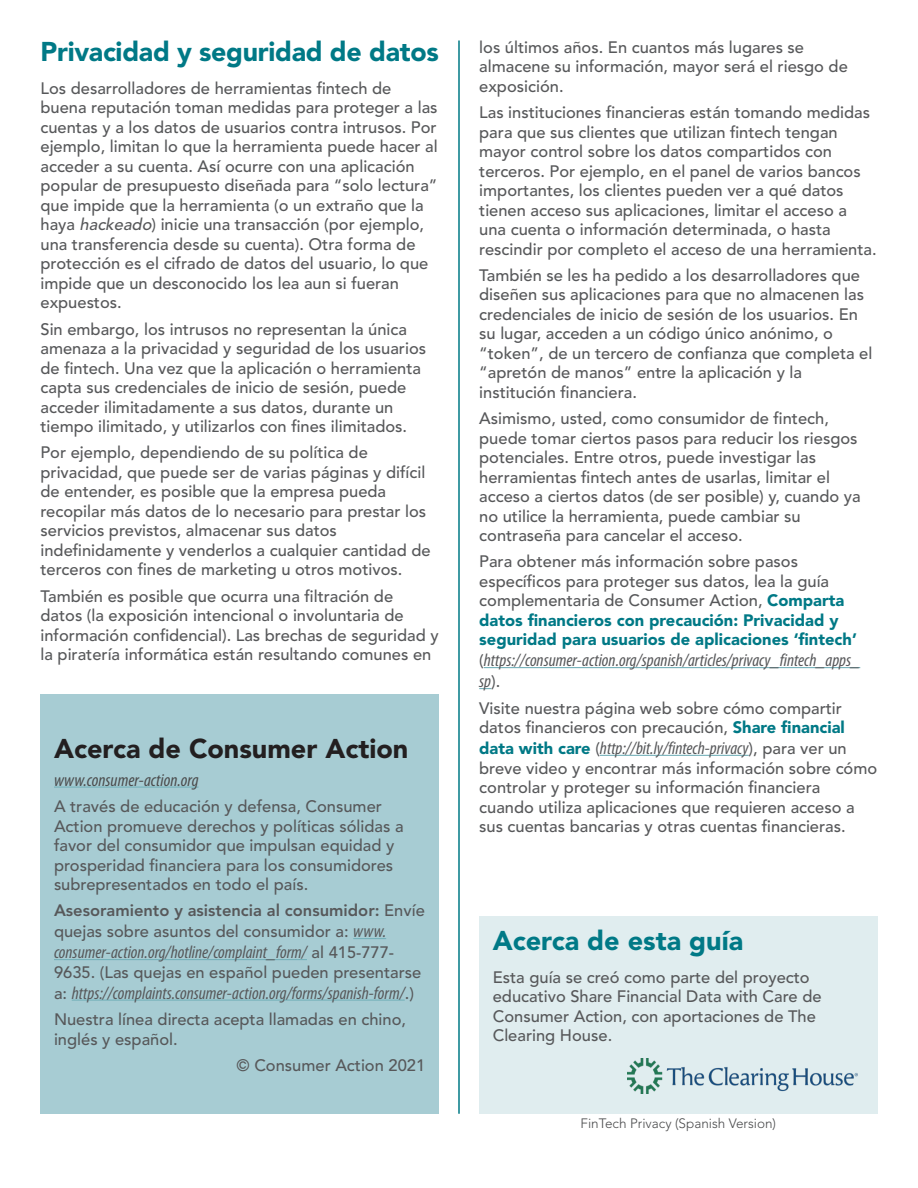
<style>
.page{position:relative;width:918px;height:1188px;background:#fff}
.page>*{position:absolute;margin:0;border:0;box-sizing:border-box;transform-origin:0 0}
.Subheads{font:900 27px "Avenir LT Std";letter-spacing:-.01em;color:#007986}
.Medium_Head{font:900 27px "Avenir LT Std";color:#231f20}
.Text{font:italic condensed 18px/21px "Myriad Pro";color:#57585a}
.t1{font:italic condensed 18px "Myriad Pro";color:#4b4c4d}
.Text-2{font:500 16.5px/19.5px "Avenir LT Std";color:#57585a}
.Body_text{font:300 13.5px "Avenir LT Std";color:#4b4c4d}
.s1{font-style:italic}
.s2{font-weight:800}
.s3{font-family:"Myriad Pro";font-weight:400;font-style:italic;font-stretch:condensed;font-size:18px}
.s4{font-family:"Avenir LT Std";font-weight:500;font-style:normal;font-stretch:normal;font-size:16.5px}
.s5{font-weight:900;color:#007986}
.s6{font-family:"Avenir LT Std";font-weight:900;font-style:normal;font-stretch:normal;font-size:16.5px;color:#007986}
</style>
<div class="page">
<div style="left:40px;top:694px;width:399px;height:420px;background:#a7ccd3"></div>
<hr style="left:54px;top:787px;width:145px;height:1px;background:#76b1ba">
<hr style="left:353px;top:938px;width:33px;height:1px;background:#76b1ba">
<hr style="left:54px;top:959px;width:253px;height:1px;background:#76b1ba">
<hr style="left:72px;top:1000px;width:333px;height:1px;background:#76b1ba">
<hr style="left:484px;top:667px;width:376px;height:1px;background:#76b1ba">
<svg style="left:479px;top:688px;width:12px;height:1px"></svg>
<hr style="left:600px;top:755px;width:149px;height:1px;background:#76b1ba">
<div style="left:479px;top:916px;width:399px;height:198px;background:#e0edef"></div>
<img style="left:627px;top:1058px;width:231px;height:35px">
<hr style="left:458px;top:40px;width:2px;height:1074px;background:#007986">
<p class="Subheads" style="left:40px;top:35px;width:400px">Privacidad y seguridad de datos</p>
<p class="Text-2" style="left:40px;top:79px;width:399px">Los desarrolladores de herramientas fintech de buena reputación toman medidas para proteger a las cuentas y a los datos de usuarios contra intrusos. Por ejemplo, limitan lo que la herramienta puede hacer al acceder a su cuenta. Así ocurre con una aplicación popular de presupuesto diseñada para “solo lectura” que impide que la herramienta (o un extraño que la haya <span class="s1">hackeado</span>) inicie una transacción (por ejemplo, una transferencia desde su cuenta). Otra forma de protección es el cifrado de datos del usuario, lo que impide que un desconocido los lea aun si fueran expuestos.</p>
<p class="Text-2" style="left:40px;top:320px;width:387px">Sin embargo, los intrusos no representan la única amenaza a la privacidad y seguridad de los usuarios de fintech. Una vez que la aplicación o herramienta capta sus credenciales de inicio de sesión, puede acceder ilimitadamente a sus datos, durante un tiempo ilimitado, y utilizarlos con fines ilimitados.</p>
<p class="Text-2" style="left:40px;top:443px;width:392px">Por ejemplo, dependiendo de su política de privacidad, que puede ser de varias páginas y difícil de entender, es posible que la empresa pueda recopilar más datos de lo necesario para prestar los servicios previstos, almacenar sus datos indefinidamente y venderlos a cualquier cantidad de terceros con fines de marketing u otros motivos.</p>
<p class="Text-2" style="left:40px;top:587px;width:400px">También es posible que ocurra una filtración de datos (la exposición intencional o involuntaria de información confidencial). Las brechas de seguridad y la piratería informática están resultando comunes en</p>
<p class="Medium_Head" style="left:54px;top:732px;width:356px">Acerca de Consumer Action</p>
<p class="t1" style="left:54px;top:769px;width:146px">www.consumer-action.org</p>
<p class="Text-2" style="left:54px;top:797px;width:351px">A través de educación y defensa, Consumer Action promueve derechos y políticas sólidas a favor del consumidor que impulsan equidad y prosperidad financiera para los consumidores subrepresentados en todo el país.</p>
<p class="Text-2" style="left:54px;top:901px;width:372px;line-height:21px"><span class="s2">Asesoramiento y asistencia al consumidor:</span> Envíe quejas sobre asuntos del consumidor a: <span class="s3">www.</span></p>
<p class="Text" style="left:54px;top:942px;width:342px">consumer-action.org/hotline/complaint_form/ <span class="s4">al 415-777-</span></p>
<p class="Text-2" style="left:54px;top:963px;width:369px">9635. (Las quejas en español pueden presentarse</p>
<p class="Text" style="left:54px;top:982px;width:361px"><span class="s4">a:</span> https://complaints.consumer-action.org/forms/spanish-form/<span class="s4">.)</span></p>
<p class="Text-2" style="left:54px;top:1010px;width:354px">Nuestra línea directa acepta llamadas en chino, inglés y español.</p>
<p class="Text-2" style="left:237px;top:1056px;width:190px">© Consumer Action 2021</p>
<p class="Text-2" style="left:479px;top:38px;width:370px">los últimos años. En cuantos más lugares se almacene su información, mayor será el riesgo de exposición.</p>
<p class="Text-2" style="left:479px;top:103px;width:399px">Las instituciones financieras están tomando medidas para que sus clientes que utilizan fintech tengan mayor control sobre los datos compartidos con terceros. Por ejemplo, en el panel de varios bancos importantes, los clientes pueden ver a qué datos tienen acceso sus aplicaciones, limitar el acceso a una cuenta o información determinada, o hasta rescindir por completo el acceso de una herramienta.</p>
<p class="Text-2" style="left:479px;top:266px;width:395px">También se les ha pedido a los desarrolladores que diseñen sus aplicaciones para que no almacenen las credenciales de inicio de sesión de los usuarios. En su lugar, acceden a un código único anónimo, o “token”, de un tercero de confianza que completa el “apretón de manos” entre la aplicación y la institución financiera.</p>
<p class="Text-2" style="left:479px;top:409px;width:383px">Asimismo, usted, como consumidor de fintech, puede tomar ciertos pasos para reducir los riesgos potenciales. Entre otros, puede investigar las herramientas fintech antes de usarlas, limitar el acceso a ciertos datos (de ser posible) y, cuando ya no utilice la herramienta, puede cambiar su contraseña para cancelar el acceso.</p>
<p class="Text-2" style="left:479px;top:552px;width:379px">Para obtener más información sobre pasos específicos para proteger sus datos, lea la guía complementaria de Consumer Action, <span class="s5">Comparta datos financieros con precaución: Privacidad y seguridad para usuarios de aplicaciones ‘fintech’</span></p>
<p class="Text" style="left:479px;top:650px;width:383px"><span class="s4">(</span>https://consumer-action.org/spanish/articles/privacy_fintech_apps_ sp<span class="s4">).</span></p>
<p class="Text-2" style="left:479px;top:699px;width:367px">Visite nuestra página web sobre cómo compartir datos financieros con precaución, <span class="s5">Share financial</span></p>
<p class="Text" style="left:479px;top:738px;width:369px"><span class="s6">data with care</span> <span class="s4">(</span>http://bit.ly/fintech-privacy<span class="s4">), para ver un</span></p>
<p class="Text-2" style="left:479px;top:759px;width:400px">breve video y encontrar más información sobre cómo controlar y proteger su información financiera cuando utiliza aplicaciones que requieren acceso a sus cuentas bancarias y otras cuentas financieras.</p>
<p class="Subheads" style="left:493px;top:924px;width:252px">Acerca de esta guía</p>
<p class="Text-2" style="left:493px;top:968px;width:330px">Esta guía se creó como parte del proyecto educativo Share Financial Data with Care de Consumer Action, con aportaciones de The Clearing House.</p>
<p class="Body_text" style="left:581px;top:1116px;width:197px">FinTech Privacy (Spanish Version)</p>
</div>
